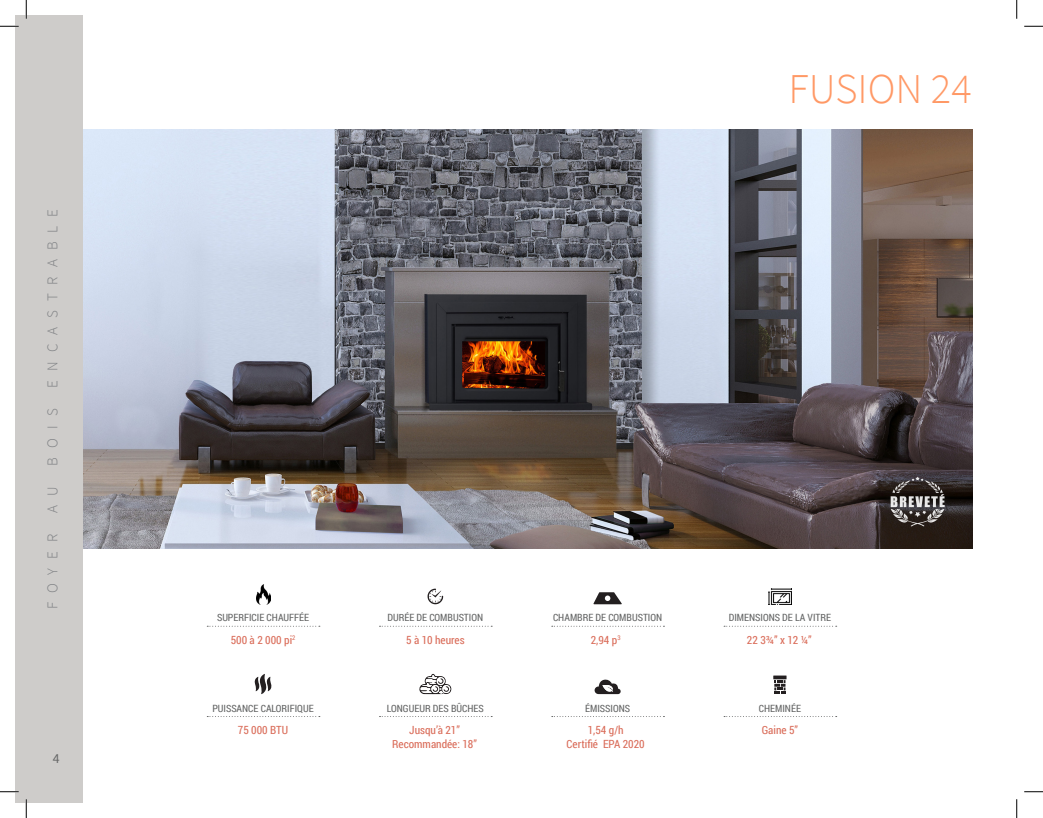
<style>
.page{position:relative;width:1043px;height:818px;background:#fff}
.page>*{position:absolute;margin:0;border:0;box-sizing:border-box;transform-origin:0 0}
.t1{font:300 42.5px "Source Sans Pro";color:#f96}
.t2{font:300 15px "Source Sans Pro";letter-spacing:.6em;color:#808285}
.t3{font:13.75px "Source Sans Pro";color:#656666}
.t4{font:11.25px "Roboto Condensed";color:#da6d5a}
.t5{font:10px "Roboto Condensed";color:#656666}
</style>
<div class="page">
<img style="left:83px;top:130px;width:889px;height:418px">
<div style="left:15px;top:15px;width:68px;height:787px;background:#ceccca"></div>
<div style="left:882px;top:469px;width:70px;height:64px;background:#231f20;opacity:.75"></div>
<svg style="left:890px;top:476px;width:54px;height:50px"></svg>
<svg style="left:207px;top:716px;width:113px;height:1px"></svg>
<svg style="left:207px;top:625px;width:113px;height:1px"></svg>
<img style="left:256px;top:584px;width:14px;height:20px">
<svg style="left:255px;top:674px;width:16px;height:20px"></svg>
<svg style="left:724px;top:716px;width:112px;height:1px"></svg>
<svg style="left:724px;top:625px;width:112px;height:1px"></svg>
<img style="left:768px;top:588px;width:23px;height:16px">
<svg style="left:773px;top:675px;width:13px;height:19px"></svg>
<svg style="left:552px;top:716px;width:112px;height:1px"></svg>
<svg style="left:552px;top:625px;width:112px;height:1px"></svg>
<svg style="left:594px;top:679px;width:26px;height:15px"></svg>
<svg style="left:593px;top:592px;width:28px;height:12px"></svg>
<svg style="left:379px;top:716px;width:113px;height:1px"></svg>
<svg style="left:379px;top:625px;width:113px;height:1px"></svg>
<svg style="left:427px;top:588px;width:16px;height:16px"></svg>
<svg style="left:419px;top:674px;width:32px;height:20px"></svg>
<svg style="left:0;top:25px;width:19px;height:2px"></svg>
<svg style="left:1024px;top:25px;width:18px;height:2px"></svg>
<svg style="left:0;top:791px;width:19px;height:1px"></svg>
<svg style="left:1024px;top:791px;width:18px;height:1px"></svg>
<svg style="left:25px;top:0;width:2px;height:19px"></svg>
<svg style="left:25px;top:799px;width:2px;height:19px"></svg>
<svg style="left:1016px;top:0;width:1px;height:19px"></svg>
<svg style="left:1016px;top:799px;width:1px;height:19px"></svg>
<p class="t2" style="left:43px;top:387px;width:180px;rotate:-90deg">ENCASTRABLE</p>
<p class="t2" style="left:43px;top:465px;width:58px;rotate:-90deg">BOIS</p>
<p class="t2" style="left:43px;top:512px;width:28px;rotate:-90deg">A U</p>
<p class="t2" style="left:43px;top:609px;width:77px;rotate:-90deg">FOYER</p>
<p class="t3" style="left:53px;top:750px;width:8px">4</p>
<p class="t1" style="left:788px;top:63px;width:185px">FUSION 24</p>
<p class="t5" style="left:217px;top:610px;width:94px">SUPERFICIE CHAUFFÉE</p>
<p class="t5" style="left:387px;top:610px;width:97px">DURÉE DE COMBUSTION</p>
<p class="t5" style="left:553px;top:610px;width:111px">CHAMBRE DE COMBUSTION</p>
<p class="t5" style="left:728px;top:610px;width:104px">DIMENSIONS DE LA VITRE</p>
<p class="t4" style="left:231px;top:632px;width:66px">500 à 2 000 pi<sup>2</sup></p>
<p class="t4" style="left:406px;top:632px;width:60px">5 à 10 heures</p>
<p class="t4" style="left:591px;top:632px;width:31px">2,94 p<sup>3</sup></p>
<p class="t4" style="left:747px;top:632px;width:66px">22 3¾” x 12 ¼”</p>
<p class="t5" style="left:212px;top:701px;width:103px">PUISSANCE CALORIFIQUE</p>
<p class="t5" style="left:387px;top:701px;width:98px">LONGUEUR DES BÛCHES</p>
<p class="t5" style="left:585px;top:701px;width:46px">ÉMISSIONS</p>
<p class="t5" style="left:758px;top:701px;width:44px">CHEMINÉE</p>
<p class="t4" style="left:238px;top:722px;width:52px">75 000 BTU</p>
<p class="t4" style="left:409px;top:722px;width:52px">Jusqu’à 21”</p>
<p class="t4" style="left:392px;top:735px;width:86px">Recommandée: 18”</p>
<p class="t4" style="left:587px;top:722px;width:37px">1,54 g/h</p>
<p class="t4" style="left:566px;top:735px;width:80px">Certifié EPA 2020</p>
<p class="t4" style="left:761px;top:722px;width:38px">Gaine 5”</p>
</div>
